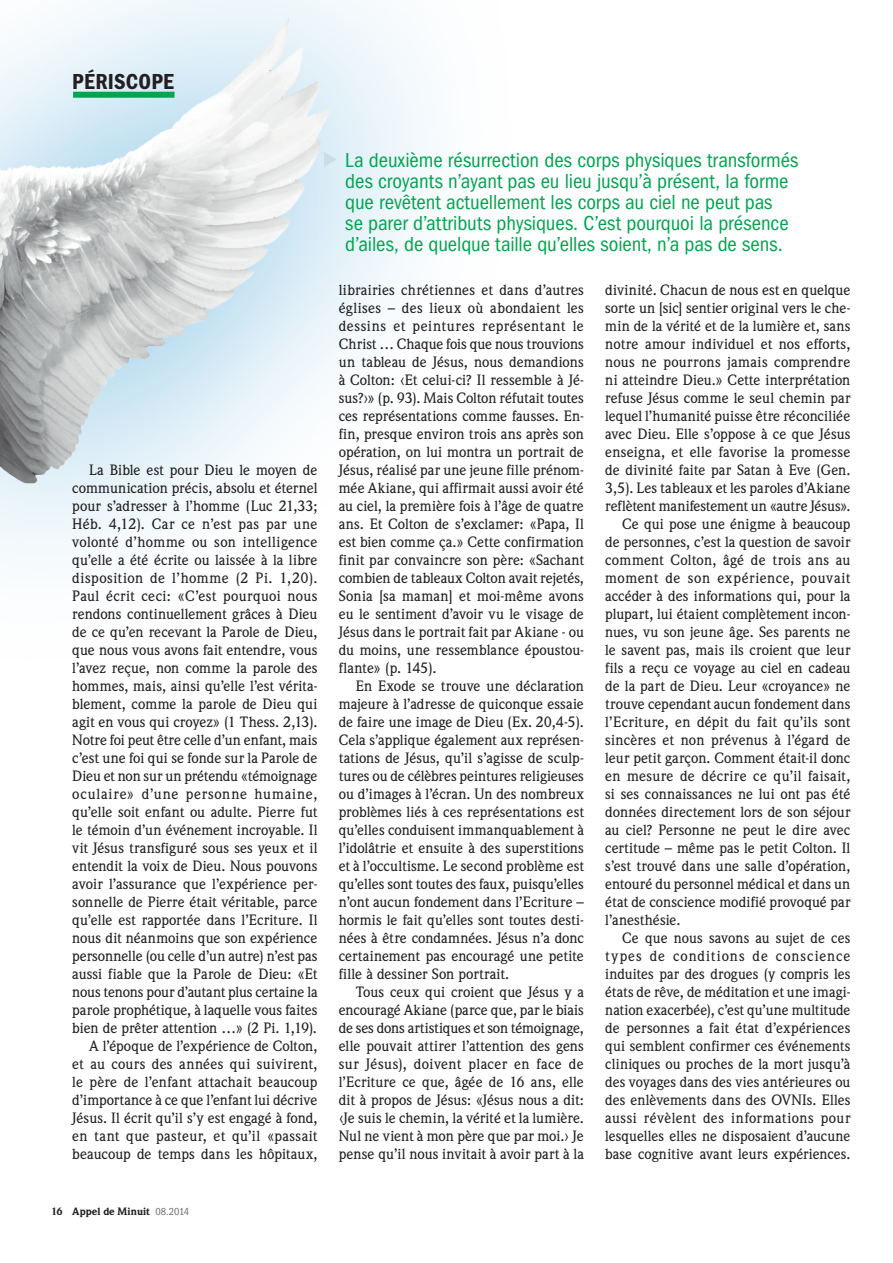
<style>
.page{position:relative;width:893px;height:1263px;background:#fff}
.page>*{position:absolute;margin:0;border:0;box-sizing:border-box;transform-origin:0 0}
.t1{font:600 condensed 22.5px "Franklin Gothic";letter-spacing:.015em;color:#231f20}
.t2{font:condensed 21px/21px "Franklin Gothic";letter-spacing:-.005em;color:#00a54f}
.t3{font:500 14.7px/18px "Weidemann";color:#231f20;text-align:justify}
.t4{font:500 14.7px "Weidemann";letter-spacing:.02em;color:#231f20}
.t5{font:500 14.7px "Weidemann";letter-spacing:.025em;color:#231f20}
.t6{font:500 14.7px "Weidemann";letter-spacing:.03em;color:#231f20}
.t7{font:500 14.7px "Weidemann";letter-spacing:.06em;color:#231f20}
.t8{font:900 10.5px "Weidemann";letter-spacing:-.005em;color:#231f20}
.s1{font-family:"Franklin Gothic";font-weight:400;font-stretch:condensed;color:#6c6d70}
</style>
<div class="page">
<img style="left:0;top:0;width:378px;height:524px">
<div style="left:73px;top:92px;width:101px;height:6px;background:#00a54f"></div>
<svg style="left:324px;top:152px;width:13px;height:15px"></svg>
<h1 class="t1" style="left:72px;top:69px;width:103px">PÉRISCOPE</h1>
<p class="t3" style="left:72px;top:461px;width:247px;text-align:right">La Bible est pour Dieu le moyen de communication précis, absolu et éternel pour s’adresser à l’homme (Luc 21,33; Héb. 4,12). Car ce n’est pas par une volonté d’homme ou son intelligence qu’elle a été écrite ou laissée à la libre disposition de l’homme (2 Pi. 1,20).<br>Paul écrit ceci: «C’est pourquoi nous rendons continuellement grâces à Dieu de ce qu’en recevant la Parole de Dieu, que nous vous avons fait entendre, vous l’avez reçue, non comme la parole des hommes, mais, ainsi qu’elle l’est vérita&shy;blement, comme la parole de Dieu qui agit en vous qui croyez» (1 Thess. 2,13).<br>Notre foi peut être celle d’un enfant, mais c’est une foi qui se fonde sur la Parole de Dieu et non sur un prétendu «témoignage oculaire» d’une personne humaine, qu’elle soit enfant ou adulte. Pierre fut le témoin d’un événement incroyable. Il vit Jésus transfiguré sous ses yeux et il entendit la voix de Dieu. Nous pouvons avoir l’assurance que l’expérience per&shy;sonnelle de Pierre était véritable, parce qu’elle est rapportée dans l’Ecriture. Il nous dit néanmoins que son expérience personnelle (ou celle d’un autre) n’est pas aussi fiable que la Parole de Dieu: «Et nous tenons pour d’autant plus certaine la parole prophétique, à laquelle vous faites bien de prêter attention …» (2 Pi. 1,19).<br>A l’époque de l’expérience de Colton,<br>et au cours des années qui suivirent, le père de l’enfant attachait beaucoup d’importance à ce que l’enfant lui décrive Jésus. Il écrit qu’il s’y est engagé à fond, en tant que pasteur, et qu’il «passait beaucoup de temps dans les hôpitaux,</p>
<p class="t8" style="left:51px;top:1204px;width:140px">16 Appel de Minuit <span class="s1">08.2014</span></p>
<p class="t2" style="left:345px;top:150px;width:455px">La deuxième résurrection des corps physiques transformés des croyants n’ayant pas eu lieu jusqu’à présent, la forme que revêtent actuellement les corps au ciel ne peut pas<br>se parer d’attributs physiques. C’est pourquoi la présence d’ailes, de quelque taille qu’elles soient, n’a pas de sens.</p>
<p class="t3" style="left:339px;top:281px;width:247px">librairies chrétiennes et dans d’autres églises – des lieux où abondaient les dessins et peintures représentant le Christ … Chaque fois que nous trouvions un tableau de Jésus, nous demandions à Colton: ‹Et celui-ci? Il ressemble à Jé&shy;sus?›» (p. 93). Mais Colton réfutait toutes ces représentations comme fausses. En&shy;fin, presque environ trois ans après son opération, on lui montra un portrait de Jésus, réalisé par une jeune fille prénom&shy;mée Akiane, qui affirmait aussi avoir été au ciel, la première fois à l’âge de quatre ans. Et Colton de s’exclamer: «Papa, Il est bien comme ça.» Cette confirmation finit par convaincre son père: «Sachant combien de tableaux Colton avait rejetés, Sonia [sa maman] et moi-même avons eu le sentiment d’avoir vu le visage de Jésus dans le portrait fait par Akiane - ou du moins, une ressemblance époustou&shy;flante» (p. 145).</p>
<p class="t3" style="left:339px;top:677px;width:247px;text-indent:17px">En Exode se trouve une déclaration majeure à l’adresse de quiconque essaie de faire une image de Dieu (Ex. 20,4-5).<br>Cela s’applique également aux représen&shy;tations de Jésus, qu’il s’agisse de sculp&shy;tures ou de célèbres peintures religieuses ou d’images à l’écran. Un des nombreux problèmes liés à ces représentations est qu’elles conduisent immanquablement à l’idolâtrie et ensuite à des superstitions et à l’occultisme. Le second problème est qu’elles sont toutes des faux, puisqu’elles n’ont aucun fondement dans l’Ecriture – hormis le fait qu’elles sont toutes desti&shy;nées à être condamnées. Jésus n’a donc certainement pas encouragé une petite fille à dessiner Son portrait.</p>
<p class="t3" style="left:339px;top:983px;width:247px;text-indent:17px">Tous ceux qui croient que Jésus y a encouragé Akiane (parce que, par le biais de ses dons artistiques et son témoignage, elle pouvait attirer l’attention des gens sur Jésus), doivent placer en face de l’Ecriture ce que, âgée de 16 ans, elle dit à propos de Jésus: «Jésus nous a dit: ‹Je suis le chemin, la vérité et la lumière.<br>Nul ne vient à mon père que par moi.› Je pense qu’il nous invitait à avoir part à la</p>
<p class="t3" style="left:605px;top:281px;width:247px">divinité. Chacun de nous est en quelque</p>
<p class="t3" style="left:605px;top:299px;width:247px">sorte un [sic] sentier original vers le che-</p>
<p class="t3" style="left:605px;top:317px;width:247px">min de la vérité et de la lumière et, sans</p>
<p class="t3" style="left:605px;top:335px;width:247px">notre amour individuel et nos efforts,</p>
<p class="t3" style="left:605px;top:353px;width:247px">nous ne pourrons jamais comprendre</p>
<p class="t3" style="left:605px;top:371px;width:247px">ni atteindre Dieu.» Cette interprétation</p>
<p class="t3" style="left:605px;top:389px;width:247px">refuse Jésus comme le seul chemin par</p>
<p class="t3" style="left:605px;top:407px;width:247px">lequel l’humanité puisse être réconciliée</p>
<p class="t3" style="left:605px;top:425px;width:247px">avec Dieu. Elle s’oppose à ce que Jésus</p>
<p class="t3" style="left:605px;top:443px;width:247px">enseigna, et elle favorise la promesse</p>
<p class="t3" style="left:605px;top:461px;width:247px">de divinité faite par Satan à Eve (Gen.</p>
<p class="t3" style="left:605px;top:479px;width:247px">3,5). Les tableaux et les paroles d’Akiane</p>
<p class="t3" style="left:605px;top:497px;width:247px">reflètent manifestement un «autre Jésus».</p>
<p class="t3" style="left:622px;top:515px;width:230px">Ce qui pose une énigme à beaucoup</p>
<p class="t3" style="left:605px;top:533px;width:247px">de personnes, c’est la question de savoir</p>
<p class="t3" style="left:605px;top:551px;width:247px">comment Colton, âgé de trois ans au</p>
<p class="t6" style="left:605px;top:569px;width:247px">moment de son expérience, pouvait</p>
<p class="t3" style="left:605px;top:587px;width:247px">accéder à des informations qui, pour la</p>
<p class="t3" style="left:605px;top:605px;width:247px">plupart, lui étaient complètement incon-</p>
<p class="t3" style="left:605px;top:623px;width:247px">nues, vu son jeune âge. Ses parents ne</p>
<p class="t3" style="left:605px;top:641px;width:247px">le savent pas, mais ils croient que leur</p>
<p class="t3" style="left:605px;top:659px;width:247px">fils a reçu ce voyage au ciel en cadeau</p>
<p class="t3" style="left:605px;top:677px;width:247px">de la part de Dieu. Leur «croyance» ne</p>
<p class="t3" style="left:605px;top:695px;width:247px">trouve cependant aucun fondement dans</p>
<p class="t3" style="left:605px;top:713px;width:247px">l’Ecriture, en dépit du fait qu’ils sont</p>
<p class="t3" style="left:605px;top:731px;width:247px">sincères et non prévenus à l’égard de</p>
<p class="t3" style="left:605px;top:749px;width:247px">leur petit garçon. Comment était-il donc</p>
<p class="t4" style="left:605px;top:767px;width:247px">en mesure de décrire ce qu’il faisait,</p>
<p class="t3" style="left:605px;top:785px;width:247px">si ses connaissances ne lui ont pas été</p>
<p class="t3" style="left:605px;top:803px;width:247px">données directement lors de son séjour</p>
<p class="t3" style="left:605px;top:821px;width:247px">au ciel? Personne ne peut le dire avec</p>
<p class="t3" style="left:605px;top:839px;width:247px">certitude – même pas le petit Colton. Il</p>
<p class="t3" style="left:605px;top:857px;width:247px">s’est trouvé dans une salle d’opération,</p>
<p class="t3" style="left:605px;top:875px;width:247px">entouré du personnel médical et dans un</p>
<p class="t3" style="left:605px;top:893px;width:247px">état de conscience modifié provoqué par</p>
<p class="t3" style="left:605px;top:911px;width:77px">l’anesthésie.</p>
<p class="t3" style="left:622px;top:929px;width:230px">Ce que nous savons au sujet de ces</p>
<p class="t7" style="left:605px;top:947px;width:247px">types de conditions de conscience</p>
<p class="t3" style="left:605px;top:965px;width:247px">induites par des drogues (y compris les</p>
<p class="t3" style="left:605px;top:983px;width:247px">états de rêve, de méditation et une imagi-</p>
<p class="t3" style="left:605px;top:1001px;width:247px">nation exacerbée), c’est qu’une multitude</p>
<p class="t3" style="left:605px;top:1019px;width:247px">de personnes a fait état d’expériences</p>
<p class="t3" style="left:605px;top:1037px;width:247px">qui semblent confirmer ces événements</p>
<p class="t3" style="left:605px;top:1055px;width:247px">cliniques ou proches de la mort jusqu’à</p>
<p class="t3" style="left:605px;top:1073px;width:247px">des voyages dans des vies antérieures ou</p>
<p class="t3" style="left:605px;top:1091px;width:247px">des enlèvements dans des OVNIs. Elles</p>
<p class="t5" style="left:605px;top:1109px;width:247px">aussi révèlent des informations pour</p>
<p class="t3" style="left:605px;top:1127px;width:247px">lesquelles elles ne disposaient d’aucune</p>
<p class="t3" style="left:605px;top:1145px;width:247px">base cognitive avant leurs expériences.</p>
</div>
